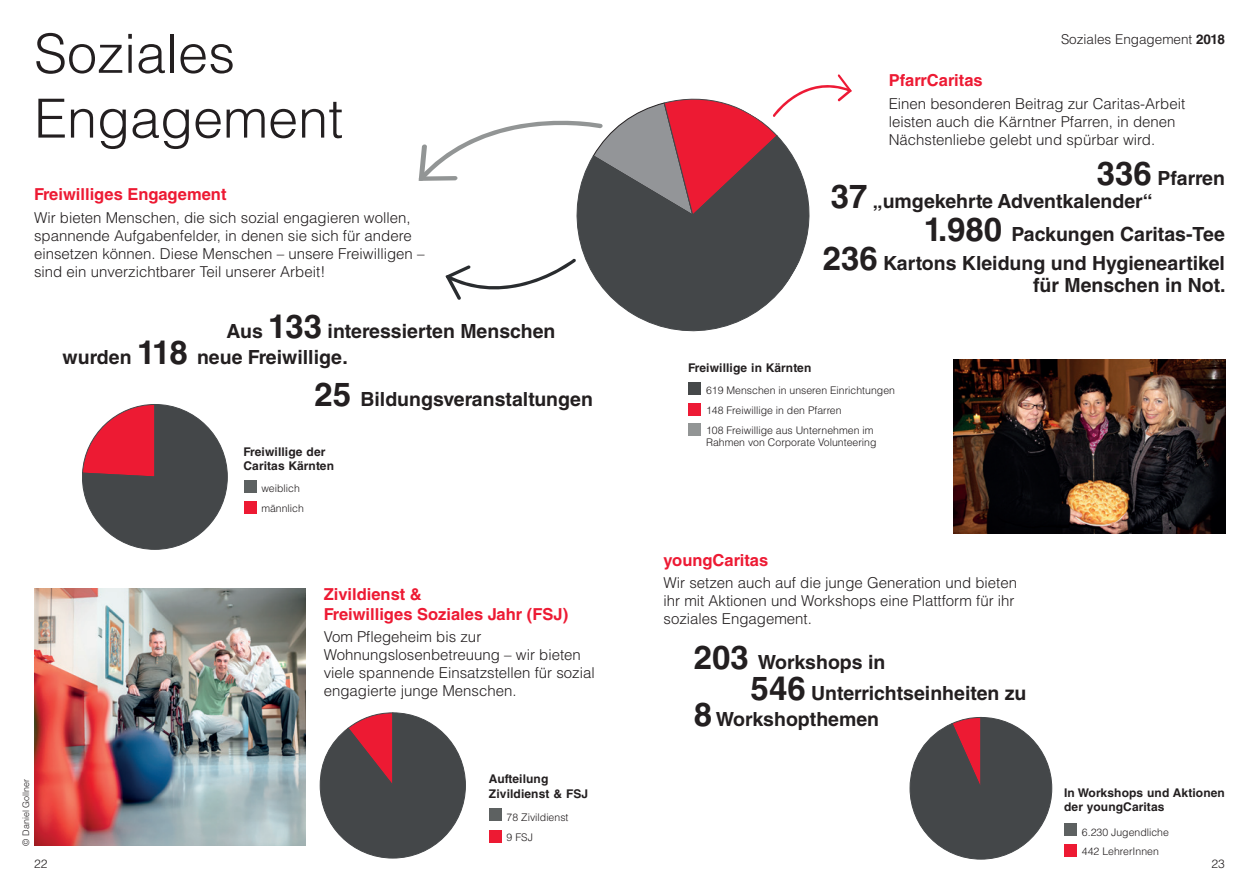
<style>
.page{position:relative;width:1259px;height:893px;background:#fff}
.page>*{position:absolute;margin:0;border:0;box-sizing:border-box;transform-origin:0 0}
.t1{font:300 54px/64.8px "Helvetica LT Std";color:#231f20}
.t2{font:700 19.5px/22.5px "Helvetica LT Std";color:#231f20}
.t3{font:700 16.5px/19.8px "Helvetica LT Std";color:#ed1a33}
.t4{font:300 15px/18px "Helvetica LT Std";color:#231f20}
.t5{font:300 13.5px "Helvetica LT Std";color:#231f20}
.t6{font:700 12px/14.4px "Helvetica LT Std";letter-spacing:.01em;color:#231f20}
.t7{font:300 12px "Helvetica LT Std";color:#231f20}
.t8{font:300 10.5px/19.8px "Helvetica LT Std";color:#231f20}
.t9{font:300 9px "Helvetica LT Std";color:#231f20}
.s1{font-size:33px}
.s2{font-weight:700}
</style>
<div class="page">
<img style="left:34px;top:588px;width:272px;height:257px">
<svg style="left:910px;top:717px;width:142px;height:142px"></svg>
<div style="left:1064px;top:823px;width:13px;height:13px;background:#5d6161"></div>
<div style="left:1064px;top:844px;width:13px;height:13px;background:#ed1a33"></div>
<svg style="left:320px;top:712px;width:146px;height:146px"></svg>
<div style="left:489px;top:808px;width:13px;height:13px;background:#5d6161"></div>
<div style="left:489px;top:830px;width:13px;height:13px;background:#ed1a33"></div>
<svg style="left:573px;top:216px;width:237px;height:116px"></svg>
<div style="left:688px;top:382px;width:13px;height:13px;background:#454849"></div>
<div style="left:688px;top:403px;width:13px;height:13px;background:#ed1a35"></div>
<div style="left:688px;top:423px;width:13px;height:13px;background:#929595"></div>
<svg style="left:445px;top:259px;width:147px;height:73px"></svg>
<svg style="left:418px;top:74px;width:434px;height:142px"></svg>
<img style="left:953px;top:360px;width:272px;height:173px">
<svg style="left:82px;top:404px;width:145px;height:145px;background:#6b3d44"></svg>
<div style="left:243px;top:480px;width:13px;height:13px;background:#5d6161"></div>
<div style="left:243px;top:501px;width:13px;height:13px;background:#ed1a33"></div>
<h1 class="t1" style="left:34px;top:21px;width:311px">Soziales<br>Engagement</h1>
<p class="t3" style="left:34px;top:184px;width:194px">Freiwilliges Engagement</p>
<p class="t4" style="left:34px;top:208px;width:392px">Wir bieten Menschen, die sich sozial engagieren wollen, spannende Aufgabenfelder, in denen sie sich für andere einsetzen können. Diese Menschen – unsere Freiwilligen – sind ein unverzichtbarer Teil unserer Arbeit!</p>
<h2 class="t2" style="left:63px;top:318px;width:494px;line-height:25.5px;text-indent:164px">Aus <span class="s1">133</span> interessierten Menschen wurden <span class="s1">118</span> neue Freiwillige.</h2>
<h2 class="t2" style="left:314px;top:388px;width:280px"><span class="s1">25</span> Bildungsveranstaltungen</h2>
<p class="t6" style="left:243px;top:444px;width:92px">Freiwillige der<br>Caritas Kärnten</p>
<p class="t8" style="left:261px;top:479px;width:44px">weiblich männlich</p>
<p class="t9" style="left:20px;top:845px;width:68px;rotate:-90deg">© Daniel Gollner</p>
<p class="t3" style="left:324px;top:584px;width:246px">Zivildienst &amp;<br>Freiwilliges Soziales Jahr (FSJ)</p>
<p class="t4" style="left:324px;top:627px;width:272px">Vom Pflegeheim bis zur Wohnungslosenbetreuung – wir bieten viele spannende Einsatzstellen für sozial engagierte junge Menschen.</p>
<p class="t6" style="left:489px;top:771px;width:101px">Aufteilung<br>Zivildienst &amp; FSJ</p>
<p class="t8" style="left:506px;top:807px;width:63px">78 Zivildienst<br>9 FSJ</p>
<p class="t5" style="left:1061px;top:30px;width:165px">Soziales Engagement <span class="s2">2018</span></p>
<p class="t3" style="left:888px;top:70px;width:95px">PfarrCaritas</p>
<p class="t4" style="left:888px;top:94px;width:298px">Einen besonderen Beitrag zur Caritas-Arbeit leisten auch die Kärntner Pfarren, in denen<br>Nächstenliebe gelebt und spürbar wird.</p>
<h2 class="t2" style="left:831px;top:167px;width:396px;text-indent:266px"><span class="s1">336</span> Pfarren<br><span class="s1">37</span> „umgekehrte Adventkalender“</h2>
<h2 class="t2" style="left:924px;top:222px;width:303px"><span class="s1">1.980</span> Packungen Caritas-Tee</h2>
<h2 class="t2" style="left:822px;top:251px;width:404px;text-align:right"><span class="s1">236</span> Kartons Kleidung und Hygieneartikel für Menschen in Not.</h2>
<p class="t6" style="left:688px;top:360px;width:125px">Freiwillige in Kärnten</p>
<p class="t8" style="left:706px;top:381px;width:190px">619 Menschen in unseren Einrichtungen<br>148 Freiwillige in den Pfarren<br>108 Freiwillige aus Unternehmen im</p>
<p class="t8" style="left:706px;top:433px;width:172px">Rahmen von Corporate Volunteering</p>
<p class="t3" style="left:663px;top:550px;width:106px">youngCaritas</p>
<p class="t4" style="left:663px;top:573px;width:355px">Wir setzen auch auf die junge Generation und bieten ihr mit Aktionen und Workshops eine Plattform für ihr soziales Engagement.</p>
<h2 class="t2" style="left:750px;top:646px;width:277px;line-height:31.5px;text-indent:-57px"><span class="s1">203</span> Workshops in<br><span class="s1">546</span> Unterrichtseinheiten zu</h2>
<h2 class="t2" style="left:693px;top:708px;width:187px"><span class="s1">8</span> Workshopthemen</h2>
<p class="t6" style="left:1064px;top:785px;width:162px">In Workshops und Aktionen der youngCaritas</p>
<p class="t8" style="left:1082px;top:822px;width:88px">6.230 Jugendliche<br>442 LehrerInnen</p>
<p class="t7" style="left:34px;top:856px;width:15px">22</p>
<p class="t7" style="left:1211px;top:856px;width:15px">23</p>
</div>
